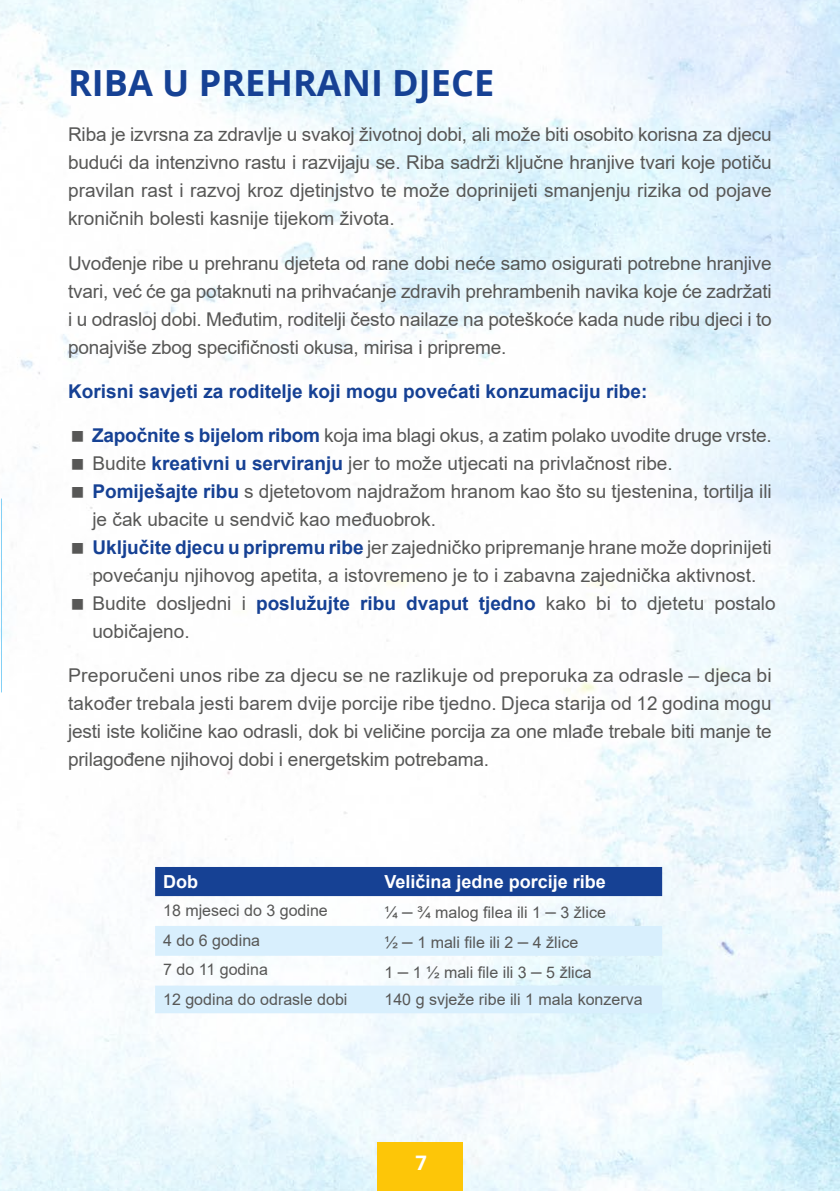
<style>
.page{position:relative;width:840px;height:1191px;background:#fff}
.page>*{position:absolute;margin:0;border:0;box-sizing:border-box;transform-origin:0 0}
.t1{font:700 36px "Open Sans";color:#164194}
.t2{font:700 20px "Open Sans";color:#fff}
.t3{font:19px/28px "Arial";color:#575756;text-align:justify}
.t4{font:700 19px "Arial";color:#164194}
.t5{font:700 18px "Arial";color:#fff}
.t6{font:16px "Arial";color:#575756}
.s1{font-weight:700;color:#164194}
.s2{font-size:19px}
</style>
<div class="page">
<img style="left:0;top:0;width:839px;height:1191px">
<div style="left:155px;top:867px;width:506px;height:29px;background:#164194"></div>
<svg style="left:155px;top:926px;width:506px;height:87px;fill:#d8effd"></svg>
<hr style="left:1px;top:499px;width:1px;height:193px;background:#83d0f5">
<div style="left:377px;top:1142px;width:85px;height:49px;background:#fdc608"></div>
<svg style="left:72px;top:430px;width:11px;height:11px"></svg>
<svg style="left:72px;top:458px;width:11px;height:11px"></svg>
<svg style="left:72px;top:486px;width:11px;height:11px"></svg>
<svg style="left:72px;top:542px;width:11px;height:11px"></svg>
<svg style="left:72px;top:598px;width:11px;height:11px"></svg>
<h1 class="t1" style="left:68px;top:57px;width:427px">RIBA U PREHRANI DJECE</h1>
<p class="t3" style="left:68px;top:121px;width:704px">Riba je izvrsna za zdravlje u svakoj životnoj dobi, ali može biti osobito korisna za djecu budući da intenzivno rastu i razvijaju se. Riba sadrži ključne hranjive tvari koje potiču pravilan rast i razvoj kroz djetinjstvo te može doprinijeti smanjenju rizika od pojave kroničnih bolesti kasnije tijekom života.</p>
<p class="t3" style="left:68px;top:249px;width:704px">Uvođenje ribe u prehranu djeteta od rane dobi neće samo osigurati potrebne hranjive tvari, već će ga potaknuti na prihvaćanje zdravih prehrambenih navika koje će zadržati i u odrasloj dobi. Međutim, roditelji često nailaze na poteškoće kada nude ribu djeci i to ponajviše zbog specifičnosti okusa, mirisa i pripreme.</p>
<p class="t4" style="left:68px;top:377px;width:580px">Korisni savjeti za roditelje koji mogu povećati konzumaciju ribe:</p>
<p class="t3" style="left:92px;top:421px;width:684px;text-align:left"><span class="s1">Započnite s bijelom ribom</span> koja ima blagi okus, a zatim polako uvodite druge vrste.<br>Budite <span class="s1">kreativni u serviranju</span> jer to može utjecati na privlačnost ribe.<br><span class="s1">Pomiješajte ribu</span> s djetetovom najdražom hranom kao što su tjestenina, tortilja ili je čak ubacite u sendvič kao međuobrok.<br><span class="s1">Uključite djecu u pripremu ribe</span> jer zajedničko pripremanje hrane može doprinijeti povećanju njihovog apetita, a istovremeno je to i zabavna zajednička aktivnost.<br>Budite dosljedni i <span class="s1">poslužujte ribu dvaput tjedno</span> kako bi to djetetu postalo uobičajeno.</p>
<p class="t3" style="left:68px;top:661px;width:704px">Preporučeni unos ribe za djecu se ne razlikuje od preporuka za odrasle – djeca bi također trebala jesti barem dvije porcije ribe tjedno. Djeca starija od 12 godina mogu jesti iste količine kao odrasli, dok bi veličine porcija za one mlađe trebale biti manje te prilagođene njihovoj dobi i energetskim potrebama.</p>
<p class="t5" style="left:163px;top:869px;width:36px">Dob</p>
<p class="t5" style="left:384px;top:869px;width:223px">Veličina jedne porcije ribe</p>
<p class="t6" style="left:163px;top:899px;width:166px">18 mjeseci do 3 godine</p>
<p class="t6" style="left:384px;top:901px;width:223px">¼ <span class="s2">–</span> ¾ malog filea ili 1 <span class="s2">–</span> 3 žlice</p>
<p class="t6" style="left:163px;top:929px;width:98px">4 do 6 godina</p>
<p class="t6" style="left:384px;top:931px;width:195px">½ <span class="s2">–</span> 1 mali file ili 2 <span class="s2">–</span> 4 žlice</p>
<p class="t6" style="left:163px;top:958px;width:106px">7 do 11 godina</p>
<p class="t6" style="left:384px;top:961px;width:208px">1 <span class="s2">–</span> 1 ½ mali file ili 3 <span class="s2">–</span> 5 žlica</p>
<p class="t6" style="left:163px;top:988px;width:186px">12 godina do odrasle dobi</p>
<p class="t6" style="left:384px;top:988px;width:259px">140 g svježe ribe ili 1 mala konzerva</p>
<p class="t2" style="left:415px;top:1148px;width:13px">7</p>
</div>
